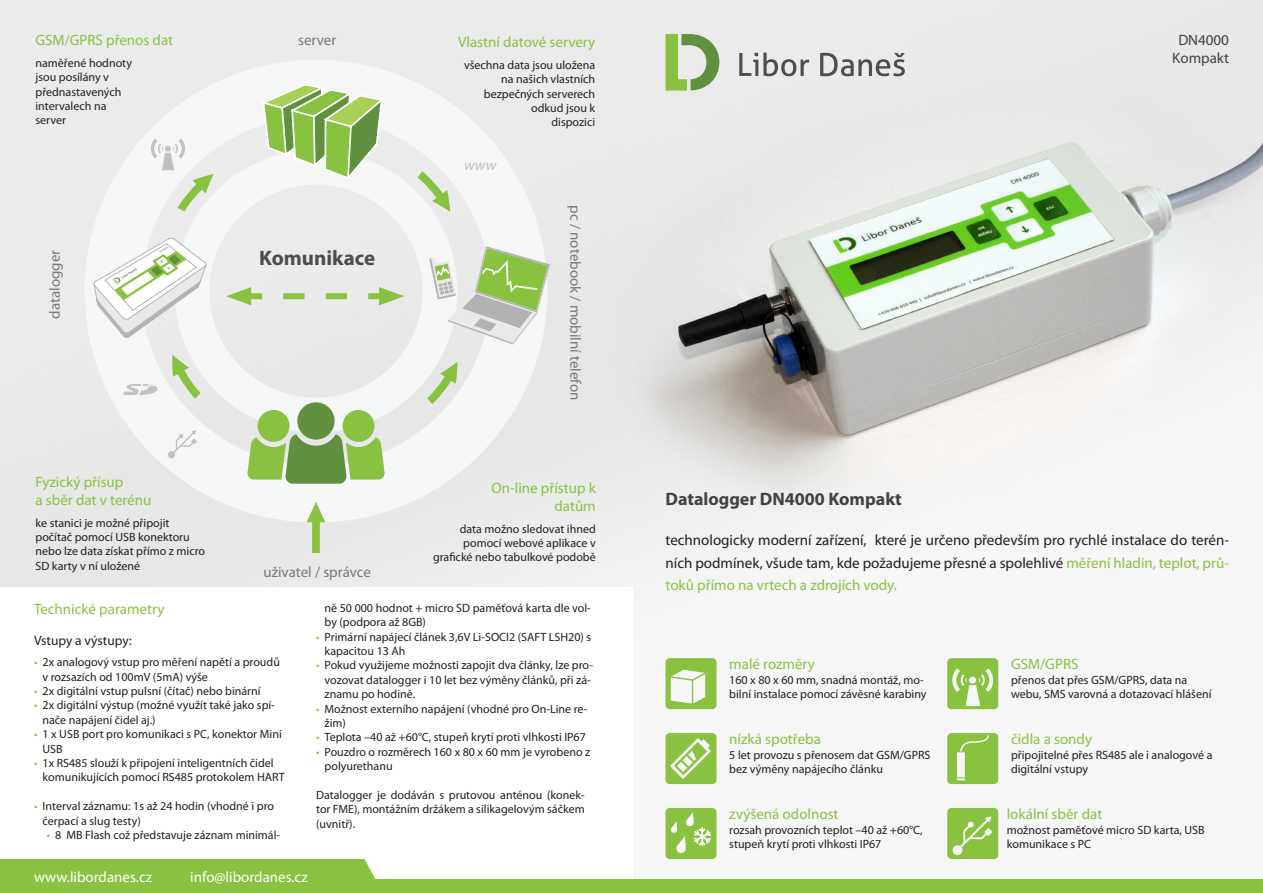
<style>
.page{position:relative;width:1263px;height:893px;background:#fff}
.page>*{position:absolute;margin:0;border:0;box-sizing:border-box;transform-origin:0 0}
.t1{font:700 21px "Myriad Pro";color:#4b4e4c}
.t2{font:700 18px "Myriad Pro";color:#424242}
.t3{font:15px/22.5px "Myriad Pro";color:#231f20;text-align:justify}
.malý_popis{font:15px/18px "Myriad Pro";color:#89c241;text-align:right}
.malý_popis-2{font:15px "Myriad Pro";color:#787878}
.malý_popis-3{font:15px "Myriad Pro";color:#fff}
.t4{font:15px "Myriad Pro";color:#424242}
.malý_popis-4{font:italic 15px "Myriad Pro";color:#c1c1bf}
.malý_popis-5{font:13.5px "Myriad Pro";color:#231f20}
.odrazka{font:12px/14.4px "Myriad Pro";color:#231f20}
.malý_popis-6{font:12px/14.4px "Myriad Pro";color:#231f20}
.s1{color:#89c241}
</style>
<div class="page">
<img style="left:0;top:0;width:1263px;height:880px">
<svg style="left:665px;top:34px;width:54px;height:57px;background:#a6c488"></svg>
<svg style="left:739px;top:53px;width:70px;height:23px;background:#b7b8b7"></svg>
<svg style="left:820px;top:53px;width:85px;height:23px;background:#b2b3b3"></svg>
<svg style="left:665px;top:658px;width:51px;height:51px"></svg>
<svg style="left:665px;top:808px;width:51px;height:51px;background:#9aca5d"></svg>
<svg style="left:947px;top:733px;width:51px;height:51px;background:#95c755"></svg>
<svg style="left:665px;top:733px;width:51px;height:51px;background:#9dcb63"></svg>
<svg style="left:947px;top:658px;width:51px;height:51px"></svg>
<svg style="left:947px;top:808px;width:51px;height:51px;background:#96c857"></svg>
<div style="left:0;top:588px;width:632px;height:305px;background:#fff"></div>
<div style="left:0;top:880px;width:1263px;height:13px;background:#89c241"></div>
<div style="left:0;top:859px;width:261px;height:21px;background:#89c241"></div>
<svg style="left:85px;top:60px;width:462px;height:463px;fill:#ebebeb"></svg>
<svg style="left:261px;top:82px;width:123px;height:798px"></svg>
<svg style="left:307px;top:502px;width:18px;height:51px"></svg>
<div style="left:297px;top:402px;width:38px;height:38px;background:#60913e;border-radius:50%"></div>
<div style="left:258px;top:410px;width:31px;height:32px;background:#89c241;border-radius:50%"></div>
<div style="left:343px;top:410px;width:31px;height:32px;background:#89c241;border-radius:50%"></div>
<svg style="left:427px;top:362px;width:30px;height:42px"></svg>
<svg style="left:418px;top:171px;width:32px;height:41px"></svg>
<svg style="left:149px;top:139px;width:65px;height:72px"></svg>
<svg style="left:172px;top:355px;width:29px;height:44px"></svg>
<svg style="left:247px;top:434px;width:138px;height:50px;background:#90b967"></svg>
<svg style="left:168px;top:430px;width:29px;height:29px"></svg>
<svg style="left:123px;top:384px;width:35px;height:11px"></svg>
<svg style="left:428px;top:246px;width:122px;height:98px"></svg>
<svg style="left:93px;top:237px;width:114px;height:101px"></svg>
<svg style="left:226px;top:287px;width:178px;height:18px;background:#d0dfbd"></svg>
<p class="malý_popis" style="left:36px;top:31px;width:139px">GSM/GPRS přenos dat</p>
<p class="malý_popis-6" style="left:36px;top:55px;width:98px">naměřené hodnoty jsou posílány v přednastavených intervalech na server</p>
<p class="malý_popis-2" style="left:46px;top:319px;width:70px;rotate:-90deg">datalogger</p>
<p class="malý_popis-2" style="left:298px;top:31px;width:40px">server</p>
<p class="t1" style="left:259px;top:244px;width:117px">Komunikace</p>
<p class="malý_popis" style="left:36px;top:473px;width:89px">Fyzický přísup</p>
<p class="malý_popis" style="left:36px;top:491px;width:117px">a sběr dat v terénu</p>
<p class="malý_popis-6" style="left:36px;top:515px;width:171px">ke stanici je možné připojit počítač pomocí USB konektoru nebo lze data získat přímo z micro<br>SD karty v ní uložené</p>
<p class="malý_popis-2" style="left:263px;top:562px;width:109px">uživatel / správce</p>
<p class="malý_popis" style="left:458px;top:33px;width:139px">Vlastní datové servery</p>
<p class="malý_popis-6" style="left:464px;top:57px;width:133px;text-align:right">všechna data jsou uložena na našich vlastních bezpečných serverech odkud jsou k<br>dispozici</p>
<p class="malý_popis-4" style="left:464px;top:156px;width:34px">www</p>
<p class="malý_popis-2" style="left:585px;top:205px;width:196px;rotate:90deg">pc / notebook / mobilní telefon</p>
<p class="malý_popis" style="left:491px;top:479px;width:106px">On-line přístup k datům</p>
<p class="malý_popis-6" style="left:433px;top:521px;width:164px;text-align:right">data možno sledovat ihned pomocí webové aplikace v grafické nebo tabulkové podobě</p>
<p class="malý_popis" style="left:34px;top:600px;width:132px">Technické parametry</p>
<p class="malý_popis-5" style="left:34px;top:632px;width:99px">Vstupy a výstupy:</p>
<p class="odrazka" style="left:43px;top:655px;width:239px;text-indent:-9px"><span class="s1">•</span> 2x analogový vstup pro měření napětí a proudů v rozsazích od 100mV (5mA) výše</p>
<p class="odrazka" style="left:34px;top:683px;width:228px"><span class="s1">•</span> 2x digitální vstup pulsní (čítač) nebo binární</p>
<p class="odrazka" style="left:43px;top:698px;width:234px;text-indent:-9px"><span class="s1">•</span> 2x digitální výstup (možné využít také jako spí&shy;nače napájení čidel aj.)</p>
<p class="odrazka" style="left:43px;top:727px;width:241px;text-indent:-9px"><span class="s1">•</span> 1 x USB port pro komunikaci s PC, konektor Mini<br>USB</p>
<p class="odrazka" style="left:43px;top:755px;width:244px;text-indent:-9px"><span class="s1">•</span> 1x RS485 slouží k připojení inteligentních čidel komunikujících pomocí RS485 protokolem HART</p>
<p class="odrazka" style="left:43px;top:799px;width:233px;text-indent:-9px"><span class="s1">•</span> Interval záznamu: 1s až 24 hodin (vhodné i pro čerpací a slug testy)</p>
<p class="odrazka" style="left:47px;top:827px;width:235px"><span class="s1">•</span> 8 MB Flash což představuje záznam minimál-</p>
<p class="odrazka" style="left:325px;top:600px;width:268px">ně 50 000 hodnot + micro SD paměťová karta dle vol&shy;by (podpora až 8GB)</p>
<p class="odrazka" style="left:325px;top:629px;width:268px;text-indent:-9px"><span class="s1">•</span> Primární napájecí článek 3,6V Li-SOCI2 (SAFT LSH20) s kapacitou 13 Ah</p>
<p class="odrazka" style="left:325px;top:658px;width:270px;text-indent:-9px"><span class="s1">•</span> Pokud využijeme možnosti zapojit dva články, lze pro&shy;vozovat datalogger i 10 let bez výměny článků, při zá&shy;znamu po hodině.</p>
<p class="odrazka" style="left:325px;top:701px;width:265px;text-indent:-9px"><span class="s1">•</span> Možnost externího napájení (vhodné pro On-Line re&shy;žim)</p>
<p class="odrazka" style="left:316px;top:730px;width:271px"><span class="s1">•</span> Teplota –40 až +60°C, stupeň krytí proti vlhkosti IP67</p>
<p class="odrazka" style="left:325px;top:744px;width:267px;text-indent:-9px"><span class="s1">•</span> Pouzdro o rozměrech 160 x 80 x 60 mm je vyrobeno z polyurethanu</p>
<p class="malý_popis-6" style="left:316px;top:787px;width:270px;text-align:justify">Datalogger je dodáván s prutovou anténou (konek&shy;tor FME), montážním držákem a silikagelovým sáčkem (uvnitř).</p>
<p class="malý_popis-3" style="left:34px;top:867px;width:120px">www.libordanes.cz</p>
<p class="malý_popis-3" style="left:190px;top:867px;width:119px">info@libordanes.cz</p>
<p class="t4" style="left:1178px;top:31px;width:52px">DN4000</p>
<p class="t4" style="left:1172px;top:49px;width:58px">Kompakt</p>
<p class="t2" style="left:665px;top:487px;width:238px">Datalogger DN4000 Kompakt</p>
<p class="t3" style="left:665px;top:529px;width:565px">technologicky moderní zařízení, které je určeno především pro rychlé instalace do terén&shy;ních podmínek, všude tam, kde požadujeme přesné a spolehlivé <span class="s1">měření hladin, teplot, prů&shy;toků přímo na vrtech a zdrojích vody.</span></p>
<p class="malý_popis" style="left:729px;top:655px;width:87px">malé rozměry</p>
<p class="malý_popis-6" style="left:729px;top:672px;width:199px">160 x 80 x 60 mm, snadná montáž, mo&shy;bilní instalace pomocí závěsné karabiny</p>
<p class="malý_popis" style="left:729px;top:730px;width:93px">nízká spotřeba</p>
<p class="malý_popis-6" style="left:729px;top:747px;width:203px">5 let provozu s přenosem dat GSM/GPRS bez výměny napájecího článku</p>
<p class="malý_popis" style="left:729px;top:805px;width:111px">zvýšená odolnost</p>
<p class="malý_popis-6" style="left:729px;top:822px;width:195px">rozsah provozních teplot –40 až +60°C, stupeň krytí proti vlhkosti IP67</p>
<p class="malý_popis" style="left:1011px;top:655px;width:69px">GSM/GPRS</p>
<p class="malý_popis-6" style="left:1011px;top:672px;width:202px">přenos dat přes GSM/GPRS, data na webu, SMS varovná a dotazovací hlášení</p>
<p class="malý_popis" style="left:1011px;top:730px;width:83px">čidla a sondy</p>
<p class="malý_popis-6" style="left:1011px;top:747px;width:203px">připojitelné přes RS485 ale i analogové a digitální vstupy</p>
<p class="malý_popis" style="left:1007px;top:805px;width:97px">lokální sběr dat</p>
<p class="malý_popis-6" style="left:1007px;top:822px;width:199px">možnost paměťové micro SD karta, USB komunikace s PC</p>
</div>
